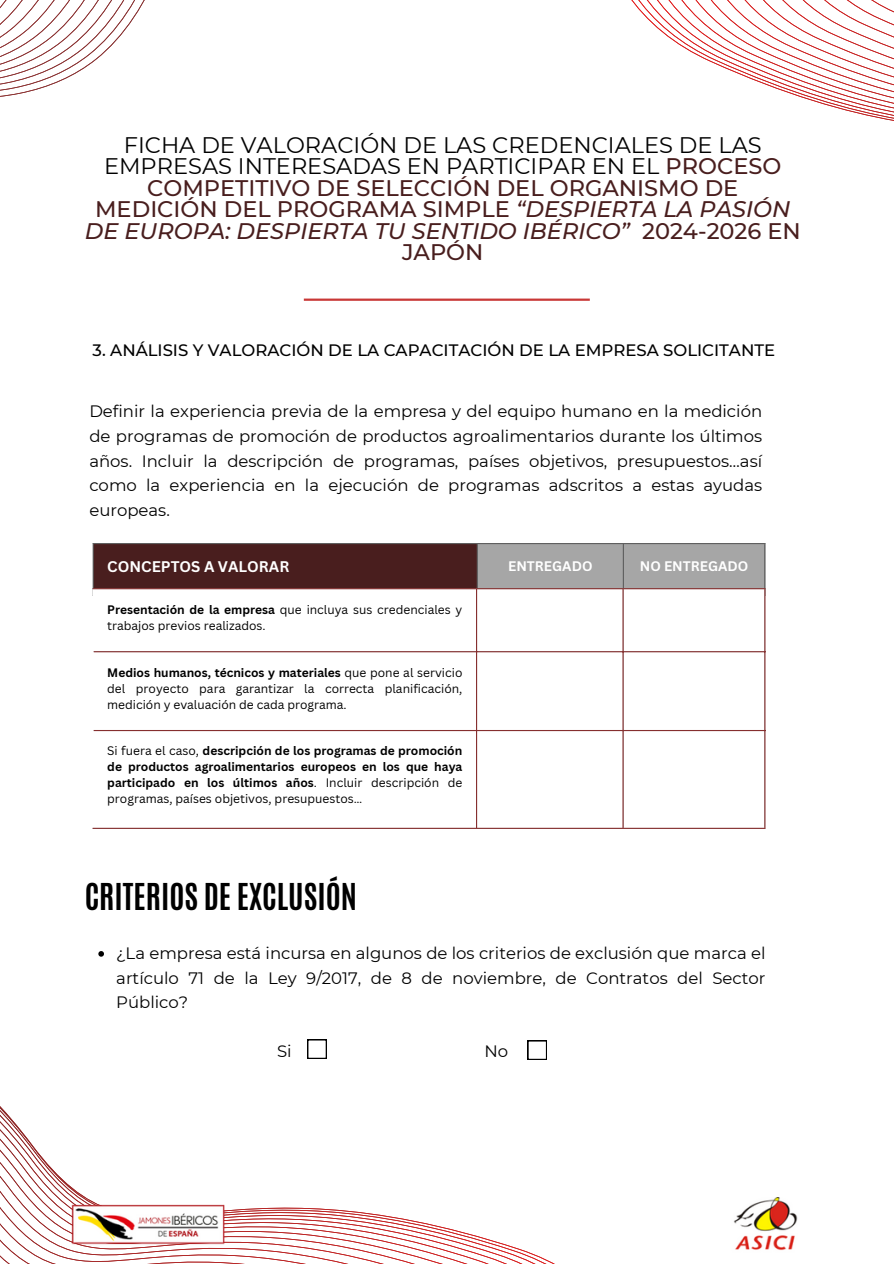
<style>
.page{position:relative;width:894px;height:1264px;background:#fff}
.page>*{position:absolute;margin:0;border:0;box-sizing:border-box;transform-origin:0 0}
.t1{font:700 30.9px "Antonio";color:#000}
.t2{font:500 22.5px/21.3px "Montserrat";color:#491e1e;text-align:center}
.t3{font:16.5px/24.8px "Montserrat";color:#000;text-align:justify}
.t4{font:500 16.5px "Montserrat";color:#000}
.t5{font:700 15px "Canva Sans";color:#fff}
.t6{font:700 13.5px "Canva Sans";color:#fff}
.t7{font:12px/16px "Canva Sans";color:#000}
.t8{font:700 12px/16px "Canva Sans";color:#000;text-align:justify}
.s1{font-weight:400;color:#000}
.s2{font-style:italic}
.s3{font-weight:700}
.s4{font-weight:400}
</style>
<div class="page">
<div style="left:93px;top:543px;width:384px;height:52px;background:#491e1e"></div>
<div style="left:477px;top:544px;width:287px;height:44px;background:#a6a6a6"></div>
<hr style="left:93px;top:544px;width:1px;height:50px;background:#606060">
<hr style="left:476px;top:544px;width:1px;height:50px;background:#606060">
<hr style="left:622px;top:544px;width:1px;height:50px;background:#606060">
<hr style="left:764px;top:544px;width:1px;height:50px;background:#606060">
<hr style="left:93px;top:543px;width:672px;height:1px;background:#606060">
<svg style="left:94px;top:589px;width:670px;height:238px"></svg>
<hr style="left:93px;top:589px;width:1px;height:238px;background:#fff">
<hr style="left:476px;top:589px;width:1px;height:238px;background:#862f2f">
<hr style="left:622px;top:589px;width:1px;height:238px;background:#862f2f">
<hr style="left:764px;top:589px;width:1px;height:238px;background:#862f2f">
<hr style="left:93px;top:588px;width:672px;height:1px;background:#862f2f">
<hr style="left:94px;top:651px;width:671px;height:1px;background:#862f2f">
<hr style="left:94px;top:730px;width:671px;height:1px;background:#862f2f">
<hr style="left:93px;top:827px;width:672px;height:2px;background:#862f2f">
<hr style="left:304px;top:298px;width:285px;height:3px;background:#c93837">
<svg style="left:0;top:956px;width:553px;height:307px"></svg>
<img style="left:50px;top:1184px;width:198px;height:79px">
<img style="left:734px;top:1197px;width:64px;height:54px">
<svg style="left:494px;top:0;width:399px;height:301px"></svg>
<svg style="left:0;top:0;width:145px;height:97px"></svg>
<svg style="left:98px;top:951px;width:6px;height:5px"></svg>
<svg style="left:307px;top:1039px;width:19px;height:19px"></svg>
<svg style="left:527px;top:1040px;width:19px;height:19px"></svg>
<p class="t2" style="left:85px;top:134px;width:717px"><span class="s1">FICHA DE VALORACIÓN DE LAS CREDENCIALES DE LAS EMPRESAS INTERESADAS EN PARTICIPAR EN EL</span> PROCESO COMPETITIVO DE SELECCIÓN DEL ORGANISMO DE MEDICIÓN DEL PROGRAMA SIMPLE <span class="s2">“DESPIERTA LA PASIÓN DE EUROPA: DESPIERTA TU SENTIDO IBÉRICO”</span> 2024-2026 EN</p>
<p class="t2" style="left:402px;top:241px;width:83px">JAPÓN</p>
<p class="t4" style="left:93px;top:340px;width:684px">3. ANÁLISIS Y VALORACIÓN DE LA CAPACITACIÓN DE LA EMPRESA SOLICITANTE</p>
<p class="t3" style="left:89px;top:399px;width:674px">Definir la experiencia previa de la empresa y del equipo humano en la medición de programas de promoción de productos agroalimentarios durante los últimos años. Incluir la descripción de programas, países objetivos, presupuestos…así como la experiencia en la ejecución de programas adscritos a estas ayudas europeas.</p>
<h2 class="t5" style="left:107px;top:556px;width:183px">CONCEPTOS A VALORAR</h2>
<h3 class="t6" style="left:508px;top:556px;width:86px">ENTREGADO</h3>
<p class="t6" style="left:639px;top:556px;width:110px">NO ENTREGADO</p>
<p class="t7" style="left:107px;top:601px;width:356px"><span class="s3">Presentación de la empresa</span> que incluya sus credenciales y trabajos previos realizados.</p>
<p class="t7" style="left:107px;top:664px;width:356px;text-align:justify"><span class="s3">Medios humanos, técnicos y materiales</span> que pone al servicio del proyecto para garantizar la correcta planificación, medición y evaluación de cada programa.</p>
<p class="t8" style="left:107px;top:742px;width:356px"><span class="s4">Si fuera el caso,</span> descripción de los programas de promoción de productos agroalimentarios europeos en los que haya participado en los últimos años<span class="s4">. Incluir descripción de programas, países objetivos, presupuestos…</span></p>
<p class="t1" style="left:85px;top:874px;width:273px">CRITERIOS DE EXCLUSIÓN</p>
<p class="t3" style="left:116px;top:940px;width:650px">¿La empresa está incursa en algunos de los criterios de exclusión que marca el artículo 71 de la Ley 9/2017, de 8 de noviembre, de Contratos del Sector Público?</p>
<p class="t3" style="left:277px;top:1038px;width:16px">Si</p>
<p class="t3" style="left:484px;top:1038px;width:25px">No</p>
</div>
